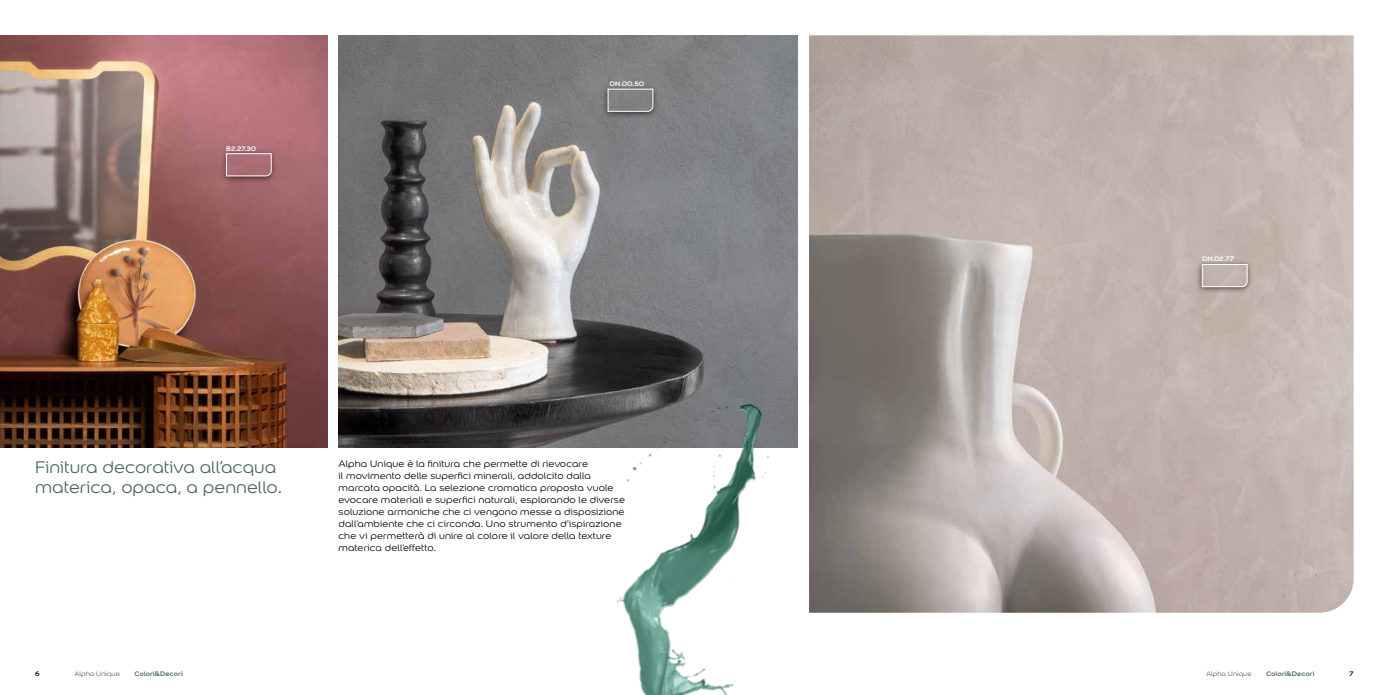
<style>
.page{position:relative;width:1389px;height:695px;background:#fff}
.page>*{position:absolute;margin:0;border:0;box-sizing:border-box;transform-origin:0 0}
.t1{font:18px/20px "Colour Sans";color:#4a6954}
.t2{font:10px/12px "Colour Sans";letter-spacing:.01em;color:#000}
.t3{font:700 7px "Colour Sans";color:#4a6954}
.t4{font:700 7px "Colour Sans";color:#fff}
.t5{font:7px "Colour Sans";color:#4a6954}
.t6{font:700 7px "Colour Sans";color:#00133c}
</style>
<div class="page">
<img style="left:809px;top:35px;width:545px;height:577px">
<img style="left:0;top:35px;width:327px;height:412px">
<img style="left:339px;top:35px;width:459px;height:412px">
<img style="left:491px;top:360px;width:540px;height:334px">
<div style="left:220px;top:148px;width:58px;height:36px;background:#000;opacity:.6"></div>
<svg style="left:226px;top:153px;width:46px;height:23px"></svg>
<div style="left:601px;top:84px;width:58px;height:35px;background:#000;opacity:.6"></div>
<svg style="left:608px;top:89px;width:45px;height:23px"></svg>
<div style="left:1196px;top:259px;width:58px;height:35px;background:#000;opacity:.6"></div>
<svg style="left:1202px;top:264px;width:46px;height:23px"></svg>
<p class="t4" style="left:226px;top:143px;width:32px">B2.27.30</p>
<p class="t4" style="left:610px;top:78px;width:36px">ON.00.50</p>
<h1 class="t1" style="left:35px;top:455px;width:248px">Finitura decorativa all’acqua materica, opaca, a pennello.</h1>
<p class="t2" style="left:339px;top:456px;width:288px">Alpha Unique è la finitura che permette di rievocare<br>il movimento delle superfici minerali, addolcito dalla marcata opacità. La selezione cromatica proposta vuole evocare materiali e superfici naturali, esplorando le diverse soluzione armoniche che ci vengono messe a disposizione dall’ambiente che ci circonda. Uno strumento d’ispirazione che vi permetterà di unire al colore il valore della texture materica dell’effetto.</p>
<p class="t4" style="left:1202px;top:253px;width:33px">DN.02.77</p>
<p class="t5" style="left:75px;top:669px;width:47px">Alpha Unique</p>
<p class="t3" style="left:134px;top:668px;width:50px">Colori&amp;Decori</p>
<p class="t5" style="left:1206px;top:669px;width:47px">Alpha Unique</p>
<p class="t3" style="left:1266px;top:668px;width:50px">Colori&amp;Decori</p>
<p class="t6" style="left:35px;top:668px;width:6px">6</p>
<p class="t6" style="left:1350px;top:668px;width:6px">7</p>
</div>
